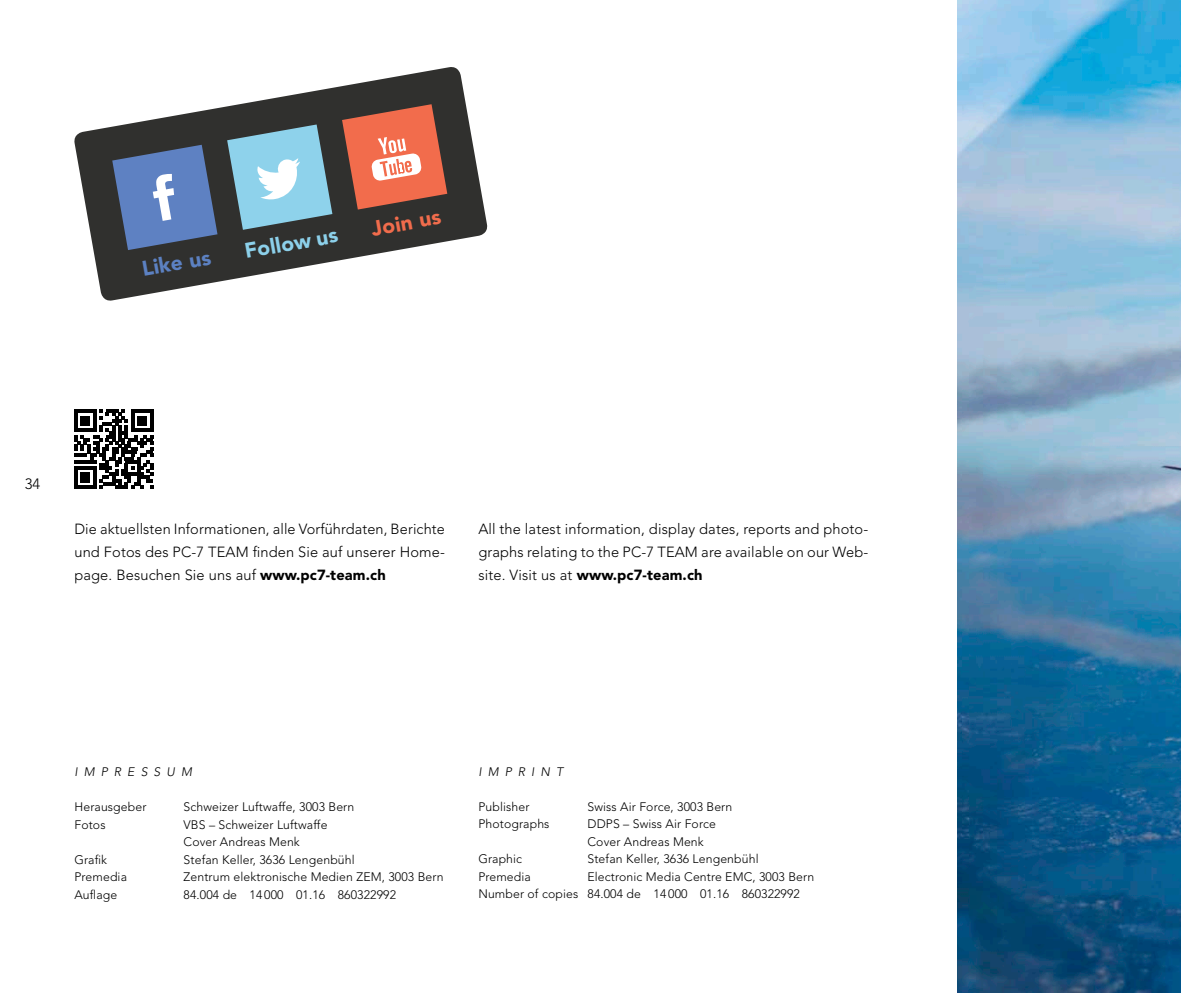
<style>
.page{position:relative;width:1181px;height:993px;background:#fff}
.page>*{position:absolute;margin:0;border:0;box-sizing:border-box;transform-origin:0 0}
.Grundschrift{font:900 21px "Avenir LT";color:#8cd0ea}
.Grundschrift-2{font:900 21px "Avenir LT";color:#5c81c2}
.Grundschrift-3{font:900 21px "Avenir LT";color:#f16c4c}
.t1{font:300 14.88px "Avenir LT";color:#000}
.Grundschrift-4{font:300 14.7px/22.8px "Avenir LT";letter-spacing:.01em;color:#000;text-align:justify}
.Grundschrift-5{font:300 12.25px "Avenir LT";letter-spacing:.01em;color:#000}
.Grundschrift-6{font:italic 300 12.25px "Avenir LT";letter-spacing:.5em;color:#000}
.s1{font-weight:900}
</style>
<div class="page">
<img style="left:957px;top:0;width:224px;height:992px">
<svg style="left:74px;top:67px;width:414px;height:234px;fill:#30302e"></svg>
<svg style="left:112px;top:145px;width:105px;height:105px"></svg>
<svg style="left:227px;top:124px;width:105px;height:106px"></svg>
<svg style="left:342px;top:104px;width:105px;height:105px"></svg>
<svg style="left:74px;top:409px;width:79px;height:79px"></svg>
<p class="Grundschrift-2" style="left:140px;top:256px;width:71px;rotate:-10deg">Like us</p>
<p class="Grundschrift" style="left:243px;top:238px;width:96px;rotate:-10deg">Follow us</p>
<p class="Grundschrift-3" style="left:369px;top:216px;width:72px;rotate:-10deg">Join us</p>
<p class="t1" style="left:25px;top:474px;width:17px">34</p>
<p class="Grundschrift-4" style="left:74px;top:517px;width:372px">Die aktuellsten Informationen, alle Vorführdaten, Berichte und Fotos des PC-7 TEAM finden Sie auf unserer Home&shy;page. Besuchen Sie uns auf <span class="s1">www.pc7-team.ch</span></p>
<p class="Grundschrift-4" style="left:478px;top:517px;width:391px">All the latest information, display dates, reports and photo&shy;graphs relating to the PC-7 TEAM are available on our Web&shy;site. Visit us at <span class="s1">www.pc7-team.ch</span></p>
<p class="Grundschrift-6" style="left:74px;top:764px;width:119px">IMPRESSUM</p>
<p class="Grundschrift-5" style="left:74px;top:799px;width:74px">Herausgeber</p>
<p class="Grundschrift-5" style="left:184px;top:799px;width:172px">Schweizer Luftwaffe, 3003 Bern</p>
<p class="Grundschrift-5" style="left:74px;top:816px;width:33px">Fotos</p>
<p class="Grundschrift-5" style="left:184px;top:816px;width:145px">VBS – Schweizer Luftwaffe</p>
<p class="Grundschrift-5" style="left:184px;top:834px;width:118px">Cover Andreas Menk</p>
<p class="Grundschrift-5" style="left:74px;top:851px;width:34px">Grafik</p>
<p class="Grundschrift-5" style="left:184px;top:851px;width:173px">Stefan Keller, 3636 Lengenbühl</p>
<p class="Grundschrift-5" style="left:74px;top:869px;width:54px">Premedia</p>
<p class="Grundschrift-5" style="left:184px;top:869px;width:261px">Zentrum elektronische Medien ZEM, 3003 Bern</p>
<p class="Grundschrift-5" style="left:74px;top:886px;width:44px">Auflage</p>
<p class="Grundschrift-5" style="left:184px;top:886px;width:214px">84.004 de 14 000 01.16 860322992</p>
<p class="Grundschrift-6" style="left:478px;top:764px;width:86px">IMPRINT</p>
<p class="Grundschrift-5" style="left:478px;top:799px;width:53px">Publisher</p>
<p class="Grundschrift-5" style="left:587px;top:799px;width:146px">Swiss Air Force, 3003 Bern</p>
<p class="Grundschrift-5" style="left:478px;top:816px;width:73px">Photographs</p>
<p class="Grundschrift-5" style="left:587px;top:816px;width:130px">DDPS – Swiss Air Force</p>
<p class="Grundschrift-5" style="left:587px;top:834px;width:118px">Cover Andreas Menk</p>
<p class="Grundschrift-5" style="left:478px;top:851px;width:45px">Graphic</p>
<p class="Grundschrift-5" style="left:587px;top:851px;width:173px">Stefan Keller, 3636 Lengenbühl</p>
<p class="Grundschrift-5" style="left:478px;top:869px;width:54px">Premedia</p>
<p class="Grundschrift-5" style="left:587px;top:869px;width:228px">Electronic Media Centre EMC, 3003 Bern</p>
<p class="Grundschrift-5" style="left:478px;top:886px;width:323px">Number of copies 84.004 de 14 000 01.16 860322992</p>
</div>
